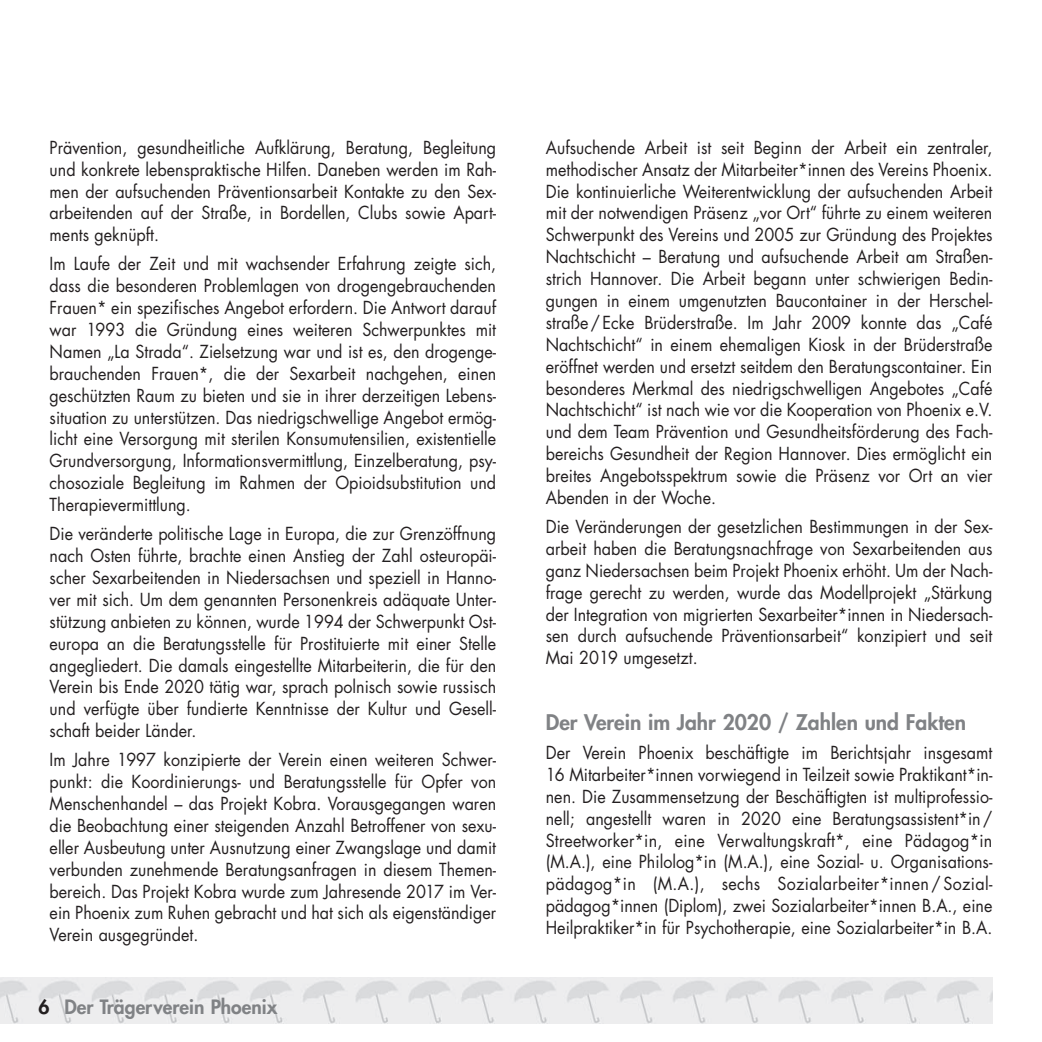
<style>
.page{position:relative;width:1042px;height:1042px;background:#fff}
.page>*{position:absolute;margin:0;border:0;box-sizing:border-box;transform-origin:0 0}
.t1{font:800 21px "Futura";color:#808285}
.t2{font:800 19.25px "Futura";color:#808285}
.t3{font:17.5px/21.9px "Futura";color:#231f20;text-align:justify;scale:.92 1}
.s1{color:#231f20}
</style>
<div class="page">
<img style="left:0;top:977px;width:992px;height:46px">
<p class="t3" style="left:50px;top:138px;width:487px">Prävention, gesundheitliche Aufklärung, Beratung, Begleitung und konkrete lebenspraktische Hilfen. Daneben werden im Rah&shy;men der aufsuchenden Präventionsarbeit Kontakte zu den Sex&shy;arbeitenden auf der Straße, in Bordellen, Clubs sowie Apart&shy;ments geknüpft.</p>
<p class="t3" style="left:50px;top:254px;width:487px">Im Laufe der Zeit und mit wachsender Erfahrung zeigte sich, dass die besonderen Problemlagen von drogengebrauchenden Frauen* ein spezifisches Angebot erfordern. Die Antwort darauf war 1993 die Gründung eines weiteren Schwerpunktes mit Namen „La Strada“. Zielsetzung war und ist es, den drogenge&shy;brauchenden Frauen*, die der Sexarbeit nachgehen, einen geschützten Raum zu bieten und sie in ihrer derzeitigen Lebens&shy;situation zu unterstützen. Das niedrigschwellige Angebot ermög&shy;licht eine Versorgung mit sterilen Konsumutensilien, existentielle Grundversorgung, Informationsvermittlung, Einzelberatung, psy&shy;chosoziale Begleitung im Rahmen der Opioidsubstitution und Therapievermittlung.</p>
<p class="t3" style="left:50px;top:524px;width:487px">Die veränderte politische Lage in Europa, die zur Grenzöffnung nach Osten führte, brachte einen Anstieg der Zahl osteuropäi&shy;scher Sexarbeitenden in Niedersachsen und speziell in Hanno&shy;ver mit sich. Um dem genannten Personenkreis adäquate Unter&shy;stützung anbieten zu können, wurde 1994 der Schwerpunkt Ost&shy;europa an die Beratungsstelle für Prostituierte mit einer Stelle angegliedert. Die damals eingestellte Mitarbeiterin, die für den Verein bis Ende 2020 tätig war, sprach polnisch sowie russisch und verfügte über fundierte Kenntnisse der Kultur und Gesell&shy;schaft beider Länder.</p>
<p class="t3" style="left:50px;top:750px;width:487px">Im Jahre 1997 konzipierte der Verein einen weiteren Schwer&shy;punkt: die Koordinierungs- und Beratungsstelle für Opfer von Menschenhandel – das Projekt Kobra. Vorausgegangen waren die Beobachtung einer steigenden Anzahl Betroffener von sexu&shy;eller Ausbeutung unter Ausnutzung einer Zwangslage und damit verbunden zunehmende Beratungsanfragen in diesem Themen&shy;bereich. Das Projekt Kobra wurde zum Jahresende 2017 im Ver&shy;ein Phoenix zum Ruhen gebracht und hat sich als eigenständiger Verein ausgegründet.</p>
<p class="t2" style="left:38px;top:997px;width:240px"><span class="s1">6</span> Der Trägerverein Phoenix</p>
<p class="t3" style="left:546px;top:138px;width:487px">Aufsuchende Arbeit ist seit Beginn der Arbeit ein zentraler, methodischer Ansatz der Mitarbeiter*innen des Vereins Phoenix.<br>Die kontinuierliche Weiterentwicklung der aufsuchenden Arbeit mit der notwendigen Präsenz „vor Ort“ führte zu einem weiteren Schwerpunkt des Vereins und 2005 zur Gründung des Projektes Nachtschicht – Beratung und aufsuchende Arbeit am Straßen&shy;strich Hannover. Die Arbeit begann unter schwierigen Bedin&shy;gungen in einem umgenutzten Baucontainer in der Herschel&shy;straße/Ecke Brüderstraße. Im Jahr 2009 konnte das „Café Nachtschicht“ in einem ehemaligen Kiosk in der Brüderstraße eröffnet werden und ersetzt seitdem den Beratungscontainer. Ein besonderes Merkmal des niedrigschwelligen Angebotes „Café Nachtschicht“ ist nach wie vor die Kooperation von Phoenix e.V. und dem Team Prävention und Gesundheitsförderung des Fach&shy;bereichs Gesundheit der Region Hannover. Dies ermöglicht ein breites Angebotsspektrum sowie die Präsenz vor Ort an vier Abenden in der Woche.</p>
<p class="t3" style="left:546px;top:517px;width:487px">Die Veränderungen der gesetzlichen Bestimmungen in der Sex&shy;arbeit haben die Beratungsnachfrage von Sexarbeitenden aus ganz Niedersachsen beim Projekt Phoenix erhöht. Um der Nach&shy;frage gerecht zu werden, wurde das Modellprojekt „Stärkung der Integration von migrierten Sexarbeiter*innen in Niedersach&shy;sen durch aufsuchende Präventionsarbeit“ konzipiert und seit Mai 2019 umgesetzt.</p>
<p class="t1" style="left:546px;top:712px;width:422px">Der Verein im Jahr 2020 / Zahlen und Fakten</p>
<p class="t3" style="left:546px;top:743px;width:487px">Der Verein Phoenix beschäftigte im Berichtsjahr insgesamt 16 Mitarbeiter*innen vorwiegend in Teilzeit sowie Praktikant*in - nen. Die Zusammensetzung der Beschäftigten ist multiprofessio&shy;nell; angestellt waren in 2020 eine Beratungsassistent*in/ Street worker*in, eine Verwaltungskraft*, eine Pädagog*in (M.A.), eine Philolog*in (M.A.), eine Sozial- u. Organisations&shy;pädagog*in (M.A.), sechs Sozialarbeiter*innen/Sozial&shy;pädagog*innen (Diplom), zwei Sozialarbeiter*innen B.A., eine Heilpraktiker*in für Psychotherapie, eine Sozialarbeiter*in B.A.</p>
</div>
